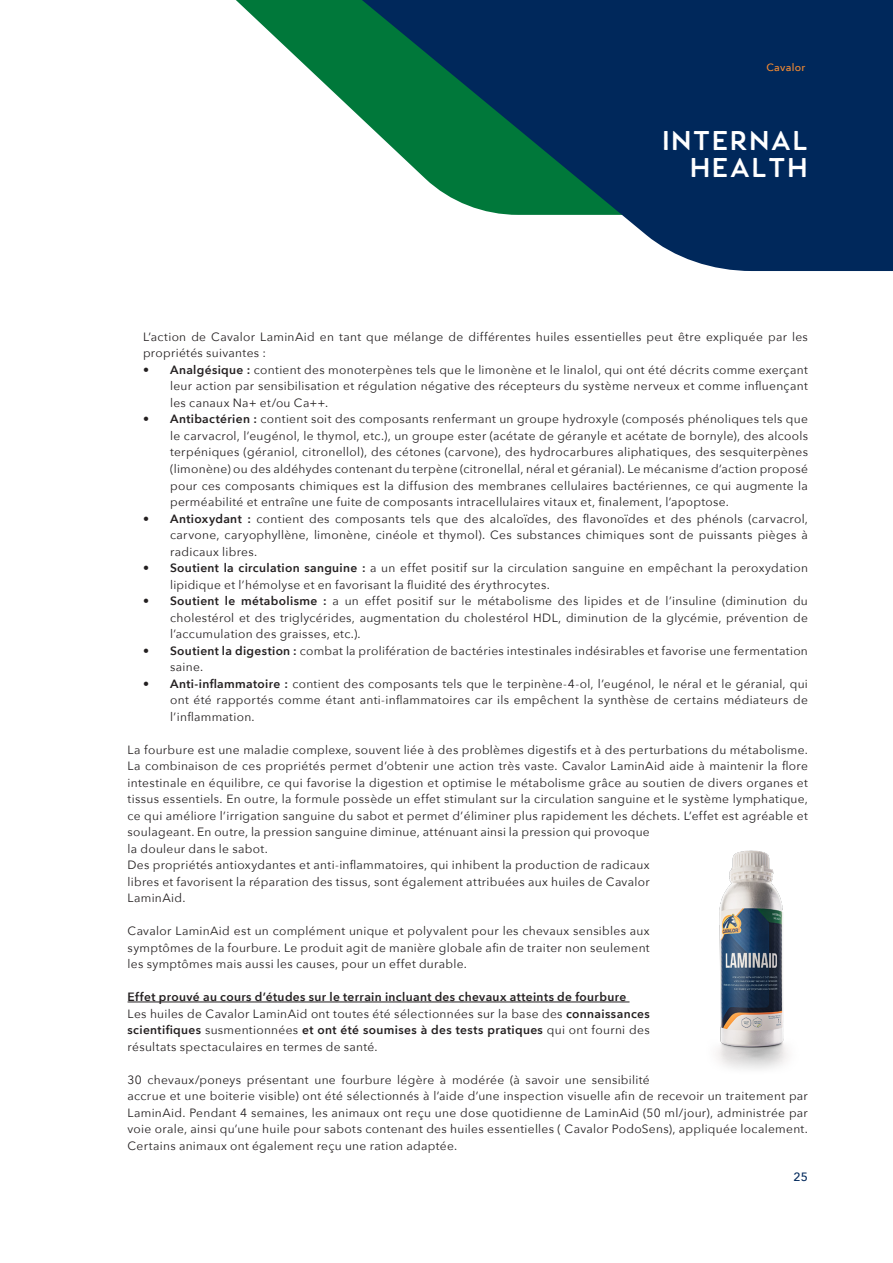
<style>
.page{position:relative;width:893px;height:1263px;background:#fff}
.page>*{position:absolute;margin:0;border:0;box-sizing:border-box;transform-origin:0 0}
.t1{font:27px/27px "Buket Retro Basic";letter-spacing:.025em;color:#fff;text-align:right}
.t2{font:12px/16.5px "Avenir Next";letter-spacing:.025em;color:#231f20;text-align:justify}
.t3{font:600 12px "Avenir Next";letter-spacing:.03em;color:#231f20}
.t4{font:500 12px "Avenir Next";color:#00285b}
.t5{font:500 10.5px "Avenir Next";letter-spacing:.03em;color:#f58b32}
.s1{font-weight:600}
</style>
<div class="page">
<hr style="left:128px;top:1002px;width:501px;height:1px;background:#231f20">
<svg style="left:236px;top:0;width:657px;height:271px;fill:#00285b"></svg>
<img style="left:717px;top:850px;width:71px;height:219px">
<p class="t5" style="left:766px;top:58px;width:41px">Cavalor</p>
<p class="t1" style="left:662px;top:127px;width:148px">INTERNAL<br>HEALTH</p>
<p class="t2" style="left:143px;top:328px;width:666px">L’action de Cavalor LaminAid en tant que mélange de différentes huiles essentielles peut être expliquée par les propriétés suivantes :</p>
<p class="t2" style="left:170px;top:361px;width:639px;text-indent:-27px"><span class="s1">• Analgésique :</span> contient des monoterpènes tels que le limonène et le linalol, qui ont été décrits comme exerçant leur action par sensibilisation et régulation négative des récepteurs du système nerveux et comme influençant les canaux Na+ et/ou Ca++.</p>
<p class="t2" style="left:170px;top:411px;width:639px;text-indent:-27px"><span class="s1">• Antibactérien :</span> contient soit des composants renfermant un groupe hydroxyle (composés phénoliques tels que le carvacrol, l’eugénol, le thymol, etc.), un groupe ester (acétate de géranyle et acétate de bornyle), des alcools terpéniques (géraniol, citronellol), des cétones (carvone), des hydrocarbures aliphatiques, des sesquiterpènes (limonène) ou des aldéhydes contenant du terpène (citronellal, néral et géranial). Le mécanisme d’action proposé pour ces composants chimiques est la diffusion des membranes cellulaires bactériennes, ce qui augmente la perméabilité et entraîne une fuite de composants intracellulaires vitaux et, finalement, l’apoptose.</p>
<p class="t2" style="left:170px;top:510px;width:639px;text-indent:-27px"><span class="s1">• Antioxydant :</span> contient des composants tels que des alcaloïdes, des flavonoïdes et des phénols (carvacrol, carvone, caryophyllène, limonène, cinéole et thymol). Ces substances chimiques sont de puissants pièges à radicaux libres.</p>
<p class="t2" style="left:170px;top:559px;width:639px;text-indent:-27px"><span class="s1">• Soutient la circulation sanguine :</span> a un effet positif sur la circulation sanguine en empêchant la peroxydation lipidique et l’hémolyse et en favorisant la fluidité des érythrocytes.</p>
<p class="t2" style="left:170px;top:592px;width:639px;text-indent:-27px"><span class="s1">• Soutient le métabolisme :</span> a un effet positif sur le métabolisme des lipides et de l’insuline (diminution du cholestérol et des triglycérides, augmentation du cholestérol HDL, diminution de la glycémie, prévention de l’accumulation des graisses, etc.).</p>
<p class="t2" style="left:170px;top:642px;width:639px;text-indent:-27px"><span class="s1">• Soutient la digestion :</span> combat la prolifération de bactéries intestinales indésirables et favorise une fermentation saine.</p>
<p class="t2" style="left:170px;top:675px;width:639px;text-indent:-27px"><span class="s1">• Anti-inflammatoire :</span> contient des composants tels que le terpinène-4-ol, l’eugénol, le néral et le géranial, qui ont été rapportés comme étant anti-inflammatoires car ils empêchent la synthèse de certains médiateurs de l’inflammation.</p>
<p class="t2" style="left:128px;top:741px;width:682px;text-align:left">La fourbure est une maladie complexe, souvent liée à des problèmes digestifs et à des perturbations du métabolisme.<br>La combinaison de ces propriétés permet d’obtenir une action très vaste. Cavalor LaminAid aide à maintenir la flore intestinale en équilibre, ce qui favorise la digestion et optimise le métabolisme grâce au soutien de divers organes et tissus essentiels. En outre, la formule possède un effet stimulant sur la circulation sanguine et le système lymphatique, ce qui améliore l’irrigation sanguine du sabot et permet d’éliminer plus rapidement les déchets. L’effet est agréable et soulageant. En outre, la pression sanguine diminue, atténuant ainsi la pression qui provoque<br>la douleur dans le sabot.</p>
<p class="t2" style="left:128px;top:856px;width:524px">Des propriétés antioxydantes et anti-inflammatoires, qui inhibent la production de radicaux libres et favorisent la réparation des tissus, sont également attribuées aux huiles de Cavalor LaminAid.</p>
<p class="t2" style="left:128px;top:922px;width:524px">Cavalor LaminAid est un complément unique et polyvalent pour les chevaux sensibles aux symptômes de la fourbure. Le produit agit de manière globale afin de traiter non seulement les symptômes mais aussi les causes, pour un effet durable.</p>
<p class="t3" style="left:128px;top:986px;width:500px">Effet prouvé au cours d’études sur le terrain incluant des chevaux atteints de fourbure</p>
<p class="t2" style="left:128px;top:1005px;width:524px">Les huiles de Cavalor LaminAid ont toutes été sélectionnées sur la base des <span class="s1">connaissances scientifiques</span> susmentionnées <span class="s1">et ont été soumises à des tests pratiques</span> qui ont fourni des résultats spectaculaires en termes de santé.</p>
<p class="t2" style="left:128px;top:1071px;width:682px;text-align:left">30 chevaux/poneys présentant une fourbure légère à modérée (à savoir une sensibilité<br>accrue et une boiterie visible) ont été sélectionnés à l’aide d’une inspection visuelle afin de recevoir un traitement par LaminAid. Pendant 4 semaines, les animaux ont reçu une dose quotidienne de LaminAid (50 ml/jour), administrée par voie orale, ainsi qu’une huile pour sabots contenant des huiles essentielles ( Cavalor PodoSens), appliquée localement.<br>Certains animaux ont également reçu une ration adaptée.</p>
<p class="t4" style="left:793px;top:1167px;width:16px">25</p>
</div>
